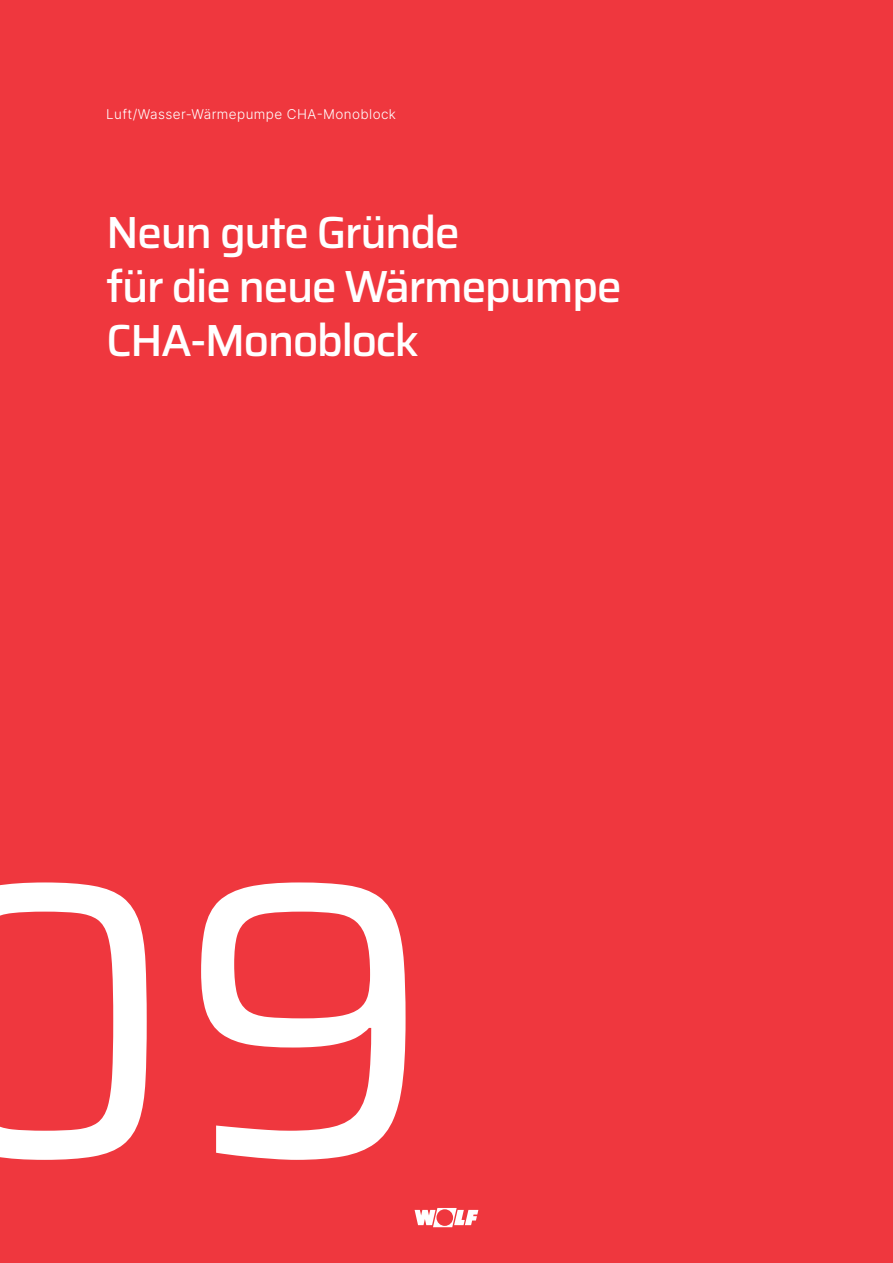
<style>
.page{position:relative;width:893px;height:1263px;background:#ef373e}
.page>*{position:absolute;margin:0;border:0;box-sizing:border-box;transform-origin:0 0}
.t1{font:393.9px "Saira";color:#fff}
.t2{font:500 45px/54px "Saira";letter-spacing:-.04em;color:#fff}
.t3{font:300 13.5px "Inter";letter-spacing:.03em;color:#fff}
</style>
<div class="page">
<svg style="left:415px;top:1208px;width:63px;height:19px"></svg>
<div style="left:436px;top:1209px;width:17px;height:17px;background:#ef373e;border-radius:50%"></div>
<p class="t3" style="left:106px;top:105px;width:291px">Luft/Wasser-Wärmepumpe CHA-Monoblock</p>
<p class="t2" style="left:106px;top:203px;width:517px">Neun gute Gründe<br>für die neue Wärmepumpe<br>CHA-Monoblock</p>
<h1 class="t1" style="left:-87px;top:699px;width:525px">09</h1>
</div>
